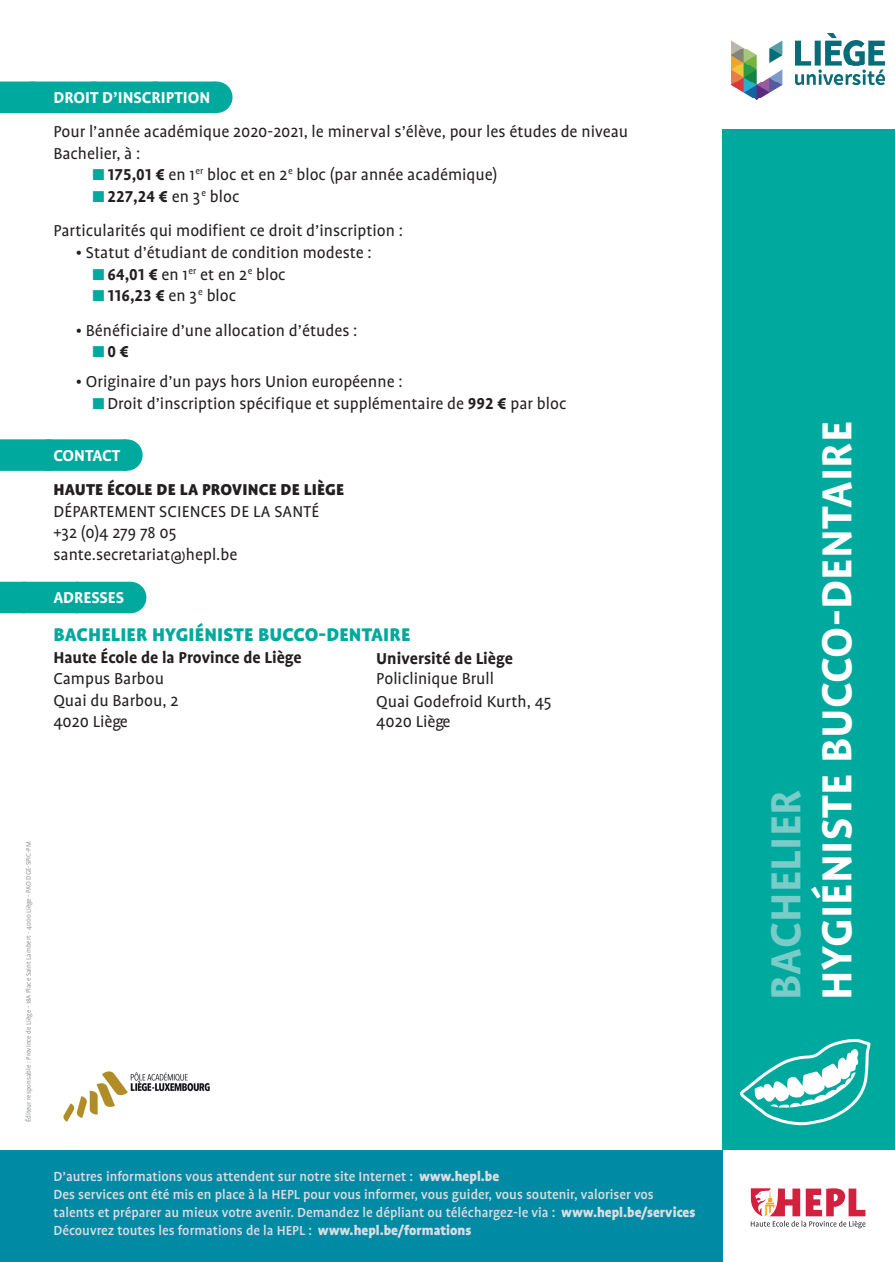
<style>
.page{position:relative;width:895px;height:1262px;background:#fff}
.page>*{position:absolute;margin:0;border:0;box-sizing:border-box;transform-origin:0 0}
.t1{font:700 48px "Profile OT";letter-spacing:.01em;color:#fff}
.t2{font:700 48px "Profile OT";letter-spacing:.01em;color:#7accc8}
.t3{font:900 21px "Profile OT";letter-spacing:.01em;color:#00a99d}
.t4{font:18px/21.6px "Profile OT";color:#231f20}
.t5{font:700 18px "Profile OT";color:#231f20}
.t6{font:700 18px "Profile OT";color:#fff}
.t7{font:900 18px "Profile OT";letter-spacing:.01em;color:#231f20}
.t8{font:500 15px/18px "Profile OT";color:#dcdddf}
.t9{font:7.5px "Profile OT";color:#939598}
.s1{color:#00a99d}
.s2{font-weight:700}
.s3{font-weight:400;color:#00a99d}
.s4{font-weight:400}
.s5{font-weight:900}
</style>
<div class="page">
<div style="left:722px;top:0;width:172px;height:1150px;background:#00a99d"></div>
<svg style="left:750px;top:1188px;width:115px;height:40px"></svg>
<div style="left:0;top:1150px;width:722px;height:112px;background:#008aa4"></div>
<div style="left:0;top:82px;width:216px;height:31px;background:#00a99d"></div>
<hr style="left:216px;top:82px;width:1px;height:31px;background:#00a99d">
<div style="left:0;top:439px;width:126px;height:32px;background:#00a99d"></div>
<svg style="left:49px;top:439px;width:38px;height:32px"></svg>
<hr style="left:126px;top:439px;width:1px;height:32px;background:#00a99d">
<div style="left:0;top:582px;width:130px;height:31px;background:#00a99d"></div>
<hr style="left:130px;top:582px;width:1px;height:31px;background:#00a99d">
<div style="left:713px;top:0;width:181px;height:128px;background:#fff"></div>
<img style="left:731px;top:33px;width:152px;height:67px">
<img style="left:63px;top:1071px;width:147px;height:51px">
<svg style="left:740px;top:1039px;width:131px;height:87px"></svg>
<p class="t6" style="left:53px;top:87px;width:158px">DROIT D’INSCRIPTION</p>
<p class="t4" style="left:53px;top:121px;width:576px">Pour l’année académique 2020-2021, le minerval s’élève, pour les études de niveau<br>Bachelier, à :</p>
<p class="t4" style="left:92px;top:164px;width:407px"><span class="s1">▪</span><span class="s2">175,01 €</span> en 1<sup>er</sup> bloc et en 2<sup>e</sup> bloc (par année académique)</p>
<p class="t4" style="left:53px;top:180px;width:351px;line-height:34.3px;text-indent:38px"><span class="s1">▪</span><span class="s2">227,24 €</span> en 3 <sup>e</sup> bloc<br>Particularités qui modifient ce droit d’inscription :</p>
<p class="t4" style="left:76px;top:242px;width:297px">• Statut d’étudiant de condition modeste :</p>
<p class="t4" style="left:92px;top:264px;width:195px"><span class="s1">▪</span><span class="s2">64,01 €</span> en 1<sup>er</sup> et en 2<sup>e</sup> bloc</p>
<p class="t5" style="left:92px;top:285px;width:146px"><span class="s3">▪</span>116,23 € <span class="s4">en 3</span> <sup>e</sup> <span class="s4">bloc</span></p>
<p class="t4" style="left:76px;top:319px;width:283px">• Bénéficiaire d’une allocation d’études :</p>
<p class="t5" style="left:92px;top:341px;width:39px"><span class="s3">▪</span>0 €</p>
<p class="t4" style="left:76px;top:371px;width:328px">• Originaire d’un pays hors Union européenne :</p>
<p class="t4" style="left:92px;top:393px;width:476px"><span class="s1">▪</span>Droit d’inscription spécifique et supplémentaire de <span class="s2">992 €</span> par bloc</p>
<p class="t6" style="left:53px;top:445px;width:68px">CONTACT</p>
<p class="t7" style="left:53px;top:479px;width:292px">HAUTE ÉCOLE DE LA PROVINCE DE LIÈGE</p>
<p class="t4" style="left:53px;top:500px;width:267px">DÉPARTEMENT SCIENCES DE LA SANTÉ +32 (0)4 279 78 05 sante.secretariat@hepl.be</p>
<p class="t6" style="left:53px;top:587px;width:72px">ADRESSES</p>
<p class="t3" style="left:53px;top:623px;width:358px">BACHELIER HYGIÉNISTE BUCCO-DENTAIRE</p>
<p class="t5" style="left:53px;top:647px;width:249px">Haute École de la Province de Liège</p>
<p class="t4" style="left:53px;top:668px;width:126px">Campus Barbou<br>Quai du Barbou, 2<br>4020 Liège</p>
<p class="t5" style="left:376px;top:648px;width:138px">Université de Liège</p>
<p class="t4" style="left:376px;top:667px;width:177px;line-height:23.1px">Policlinique Brull<br>Quai Godefroid Kurth, 45</p>
<p class="t4" style="left:376px;top:711px;width:76px">4020 Liège</p>
<p class="t9" style="left:24px;top:1122px;width:282px;rotate:-90deg">Éditeur responsable : Province de Liège - 18A Place Saint Lambert - 4000 Liège - PAO DGE-SPIC-PM</p>
<p class="t8" style="left:53px;top:1167px;width:643px">D’autres informations vous attendent sur notre site Internet : <span class="s5">www.hepl.be<br></span>Des services ont été mis en place à la HEPL pour vous informer, vous guider, vous soutenir, valoriser vos talents et préparer au mieux votre avenir. Demandez le dépliant ou téléchargez-le via : <span class="s5">www.hepl.be/services </span>Découvrez toutes les formations de la HEPL : <span class="s5">www.hepl.be/formations</span></p>
<h1 class="t2" style="left:758px;top:1000px;width:211px;rotate:-90deg">BACHELIER</h1>
<h1 class="t1" style="left:809px;top:1000px;width:580px;rotate:-90deg">HYGIÉNISTE BUCCO-DENTAIRE</h1>
</div>
